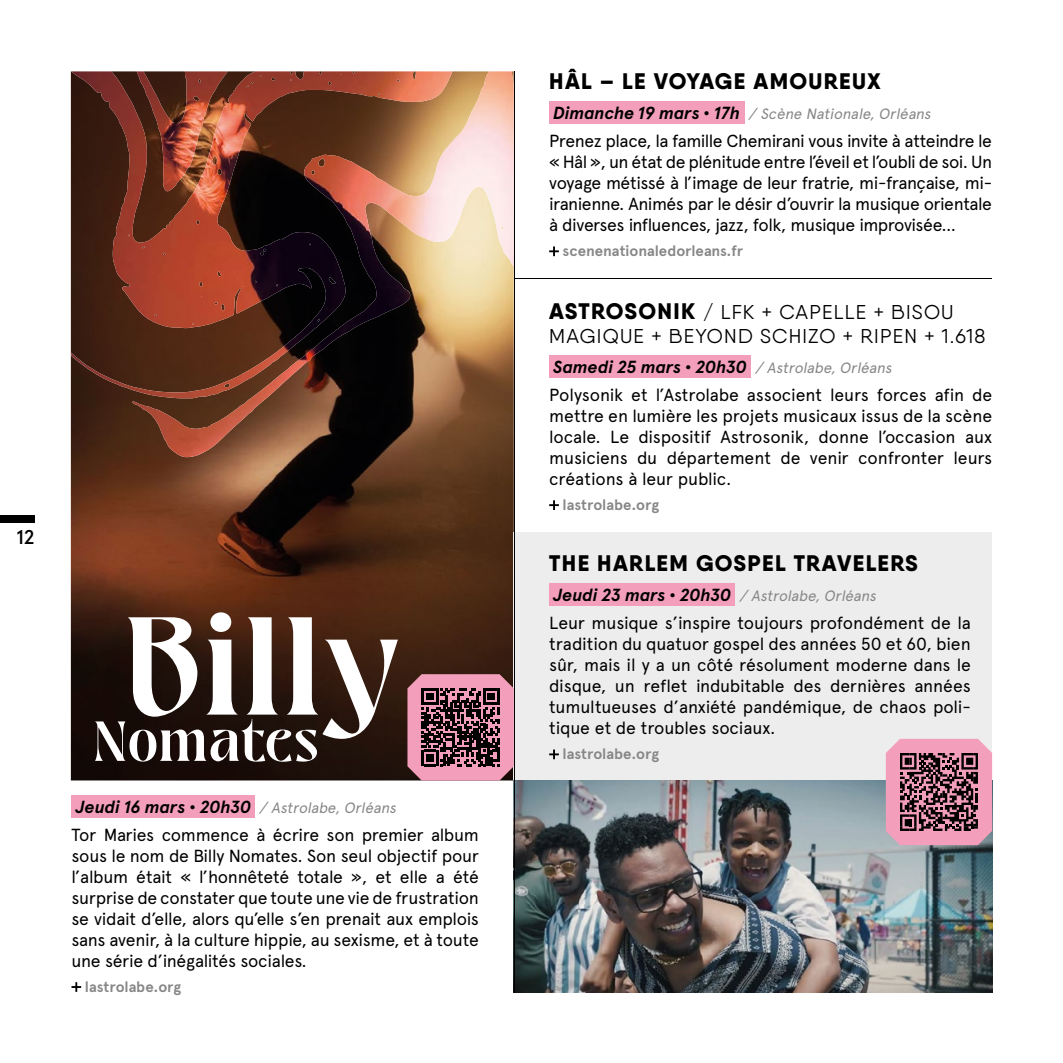
<style>
.page{position:relative;width:1063px;height:1063px;background:#fff}
.page>*{position:absolute;margin:0;border:0;box-sizing:border-box;transform-origin:0 0}
.t1{font:600 129.75px "Pretty Boy";letter-spacing:.05em;color:#fff}
.t2{font:600 52.5px "Pretty Boy";letter-spacing:.04em;color:#fff}
.t3{font:800 22.5px "Qanelas";letter-spacing:.06em;color:#000}
.t4{font:20px/24px "Qanelas";letter-spacing:.06em;color:#000}
.t5{font:500 20px "Apercu Pro";color:#000}
.t6{font:17.5px/21px "Apercu Pro";letter-spacing:-.015em;color:#000;text-align:justify}
.t7{font:italic 15px "Apercu Pro";color:#878787}
.t8{font:700 15px "Apercu Pro";letter-spacing:-.005em;color:#878787}
.s1{font-weight:700;font-size:17.5px;color:#000}
.s2{font-weight:800;font-size:22.5px}
.s3{font-weight:700;font-style:italic}
.s4{font-style:italic;font-size:15px;color:#878787}
</style>
<div class="page">
<div style="left:0;top:516px;width:35px;height:7px;background:#000"></div>
<svg style="left:71px;top:243px;width:443px;height:537px"></svg>
<img style="left:123px;top:71px;width:391px;height:327px">
<img style="left:71px;top:71px;width:61px;height:172px">
<img style="left:132px;top:71px;width:357px;height:386px">
<img style="left:137px;top:71px;width:91px;height:120px">
<div style="left:71px;top:795px;width:184px;height:23px;background:#f39eba"></div>
<svg style="left:71px;top:982px;width:10px;height:10px"></svg>
<div style="left:549px;top:101px;width:195px;height:23px;background:#f39eba"></div>
<svg style="left:549px;top:246px;width:10px;height:10px"></svg>
<div style="left:549px;top:355px;width:202px;height:23px;background:#f39eba"></div>
<svg style="left:549px;top:500px;width:10px;height:10px"></svg>
<div style="left:514px;top:532px;width:478px;height:248px;background:#ededed"></div>
<div style="left:549px;top:584px;width:186px;height:22px;background:#f39eba"></div>
<svg style="left:549px;top:750px;width:10px;height:9px"></svg>
<img style="left:515px;top:780px;width:477px;height:212px">
<hr style="left:514px;top:71px;width:1px;height:921px;background:#000">
<hr style="left:515px;top:278px;width:477px;height:1px;background:#000">
<svg style="left:407px;top:674px;width:107px;height:106px"></svg>
<svg style="left:886px;top:739px;width:106px;height:106px"></svg>
<p class="t5" style="left:16px;top:522px;width:20px">12</p>
<h1 class="t1" style="left:127px;top:594px;width:272px">Billy</h1>
<h2 class="t2" style="left:94px;top:712px;width:225px">Nomates</h2>
<p class="t7" style="left:75px;top:796px;width:326px"><span class="s1">Je u di 16 m ars • 2 0h 3 0</span> / Astrolabe,Orléans</p>
<p class="t6" style="left:71px;top:823px;width:409px">Tor Maries commence à écrire son premier album sous le nom de Billy Nomates. Son seul objectif pour l’album était « l’honnêteté totale », et elle a été surprise de constater que toute une vie de frustration se vidait d’elle, alors qu’elle s’en prenait aux emplois sans avenir, à la culture hippie, au sexisme, et à toute une série d’inégalités sociales.</p>
<p class="t8" style="left:85px;top:975px;width:98px">lastrolabe.org</p>
<p class="t3" style="left:549px;top:67px;width:333px">HÂL – LE VOYAGE AMOUREUX</p>
<p class="t7" style="left:553px;top:102px;width:383px"><span class="s1">Dim an ch e 1 9 m ars • 17h</span> / Scène Nationale,Orléans</p>
<p class="t6" style="left:549px;top:129px;width:444px">Prenez place, la famille Chemirani vous invite à atteindre le « Hâl », un état de plénitude entre l’éveil et l’oubli de soi. Un voyage métissé à l’image de leur fratrie, mi-française, mi&shy;iranienne. Animés par le désir d’ouvrir la musique orientale à diverses influences, jazz, folk, musique improvisée…</p>
<p class="t8" style="left:563px;top:240px;width:182px">scenenationaledorleans.fr</p>
<p class="t4" style="left:549px;top:300px;width:437px"><span class="s2">ASTROSONIK</span> / LFK + CAPELLE + BISOU<br>MAGIQUE + BEYOND SCHIZO + RIPEN + 1.618</p>
<p class="t6" style="left:549px;top:352px;width:444px;line-height:28px"><span class="s3">S am e di 25 m ars • 2 0h 30</span> <span class="s4">/ Astrolabe,Orléans<br></span>Polysonik et l’Astrolabe associent leurs forces afin de</p>
<p class="t6" style="left:549px;top:404px;width:444px">mettre en lumière les projets musicaux issus de la scène locale. Le dispositif Astrosonik, donne l’occasion aux musiciens du département de venir confronter leurs créations à leur public.</p>
<p class="t8" style="left:563px;top:493px;width:98px">lastrolabe.org</p>
<p class="t3" style="left:549px;top:549px;width:370px">THE HARLEM GOSPEL TRAVELERS</p>
<p class="t7" style="left:553px;top:585px;width:328px"><span class="s1">Je u di 23 m ars • 2 0h 3 0</span> / Astrolabe,Orléans</p>
<p class="t6" style="left:549px;top:611px;width:423px">Leur musique s’inspire toujours profondément de la tradition du quatuor gospel des années 50 et 60, bien sûr, mais il y a un côté résolument moderne dans le disque, un reflet indubitable des dernières années tumultueuses d’anxiété pandémique, de chaos poli&shy;tique et de troubles sociaux.</p>
<p class="t8" style="left:563px;top:743px;width:98px">lastrolabe.org</p>
</div>
